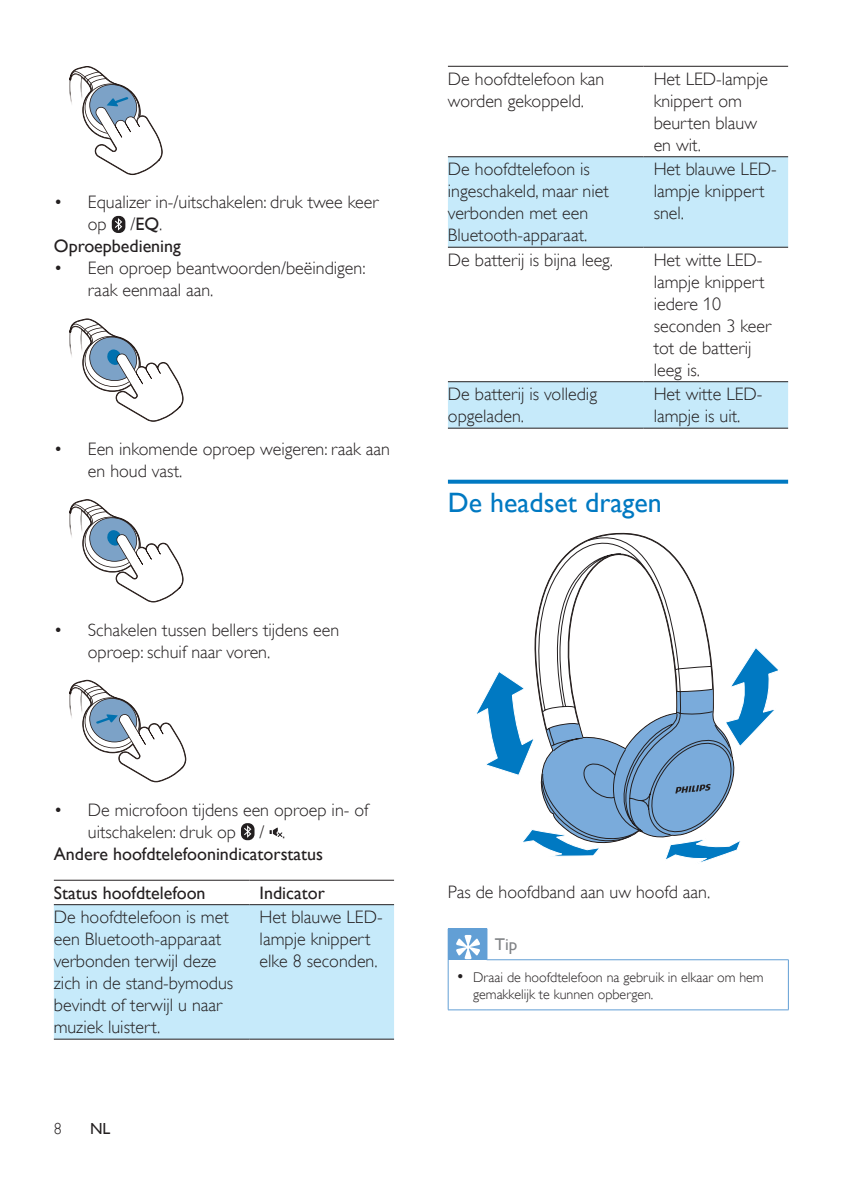
<style>
.page{position:relative;width:842px;height:1191px;background:#fff}
.page>*{position:absolute;margin:0;border:0;box-sizing:border-box;transform-origin:0 0}
.t1{font:28px "Gill Sans Alt One WGL";color:#0079c2}
.t2{font:18px/22px "Gill Sans Alt One WGL Light";color:#231f20}
.t3{font:18px/39px "Gill Sans Alt One WGL";color:#231f20}
.t4{font:17px "Gill Sans Alt One WGL";color:#808285}
.t5{font:16px "Gill Sans Alt One WGL";color:#231f20}
.t6{font:16px "Gill Sans Alt One WGL Light";color:#231f20}
.t7{font:14px/17px "Gill Sans Alt One WGL Light";color:#231f20}
.s1{font-family:"Gill Sans Alt One WGL"}
.s2{font-size:17px}
</style>
<div class="page">
<svg style="left:112px;top:216px;width:13px;height:17px"></svg>
<svg style="left:241px;top:823px;width:13px;height:17px"></svg>
<svg style="left:270px;top:827px;width:12px;height:10px"></svg>
<div style="left:54px;top:905px;width:340px;height:133px;background:#c6eafa"></div>
<hr style="left:54px;top:879px;width:195px;height:1px;background:#231f20">
<hr style="left:249px;top:879px;width:145px;height:1px;background:#231f20">
<hr style="left:54px;top:904px;width:195px;height:1px;background:#231f20">
<hr style="left:249px;top:904px;width:145px;height:1px;background:#231f20">
<hr style="left:54px;top:1038px;width:195px;height:1px;background:#231f20">
<hr style="left:249px;top:1038px;width:145px;height:1px;background:#231f20">
<svg style="left:69px;top:66px;width:94px;height:109px"></svg>
<svg style="left:69px;top:318px;width:115px;height:104px"></svg>
<svg style="left:69px;top:499px;width:115px;height:103px"></svg>
<svg style="left:69px;top:680px;width:117px;height:102px"></svg>
<svg style="left:448px;top:480px;width:340px;height:4px"></svg>
<svg style="left:448px;top:157px;width:340px;height:271px;fill:#c6eafa"></svg>
<hr style="left:448px;top:66px;width:195px;height:1px;background:#231f20">
<hr style="left:643px;top:66px;width:145px;height:1px;background:#231f20">
<hr style="left:448px;top:156px;width:195px;height:1px;background:#231f20">
<hr style="left:643px;top:156px;width:145px;height:1px;background:#231f20">
<hr style="left:448px;top:247px;width:195px;height:1px;background:#231f20">
<hr style="left:643px;top:247px;width:145px;height:1px;background:#231f20">
<hr style="left:448px;top:381px;width:195px;height:1px;background:#231f20">
<hr style="left:643px;top:381px;width:145px;height:1px;background:#231f20">
<hr style="left:448px;top:428px;width:195px;height:1px;background:#231f20">
<hr style="left:643px;top:428px;width:145px;height:1px;background:#231f20">
<div style="left:448px;top:928px;width:39px;height:31px;background:#629fd5"></div>
<hr style="left:448px;top:959px;width:1px;height:50px;background:#629fd5">
<hr style="left:788px;top:960px;width:1px;height:49px;background:#629fd5">
<hr style="left:448px;top:1009px;width:39px;height:1px;background:#629fd5">
<hr style="left:487px;top:1009px;width:302px;height:1px;background:#629fd5">
<hr style="left:487px;top:929px;width:1px;height:30px;background:#629fd5">
<hr style="left:487px;top:959px;width:302px;height:1px;background:#629fd5">
<svg style="left:456px;top:935px;width:24px;height:24px"></svg>
<svg style="left:535px;top:533px;width:175px;height:113px"></svg>
<svg style="left:476px;top:646px;width:303px;height:217px"></svg>
<p class="t2" style="left:88px;top:193px;width:292px;text-indent:-34px">• Equalizer in-/uitschakelen: druk twee keer op</p>
<p class="t2" style="left:130px;top:215px;width:34px">/<span class="s1">EQ</span>.</p>
<p class="t3" style="left:54px;top:228px;width:129px">Oproepbediening</p>
<p class="t2" style="left:88px;top:259px;width:279px;text-indent:-34px">• Een oproep beantwoorden/beëindigen: raak eenmaal aan.</p>
<p class="t2" style="left:88px;top:439px;width:304px;text-indent:-34px">• Een inkomende oproep weigeren: raak aan en houd vast.</p>
<p class="t2" style="left:88px;top:620px;width:253px;text-indent:-34px">• Schakelen tussen bellers tijdens een oproep: schuif naar voren.</p>
<p class="t2" style="left:88px;top:800px;width:282px;text-indent:-34px">• De microfoon tijdens een oproep in- of uitschakelen: druk op</p>
<p class="t2" style="left:259px;top:822px;width:27px">/ .</p>
<p class="t3" style="left:54px;top:835px;width:271px">Andere hoofdtelefoonindicatorstatus<br>Status hoofdtelefoon</p>
<p class="t3" style="left:260px;top:874px;width:67px">Indicator</p>
<p class="t2" style="left:54px;top:907px;width:181px">De hoofdtelefoon is met een Bluetooth-apparaat verbonden terwijl deze zich in de stand-bymodus bevindt of terwijl u naar muziek luistert.</p>
<p class="t2" style="left:260px;top:907px;width:125px">Het blauwe LED&shy;lampje knippert elke 8 seconden.</p>
<p class="t6" style="left:54px;top:1122px;width:9px">8</p>
<p class="t5" style="left:90px;top:1122px;width:22px">NL</p>
<p class="t2" style="left:448px;top:69px;width:158px">De hoofdtelefoon kan worden gekoppeld.</p>
<p class="t2" style="left:654px;top:69px;width:116px">Het LED-lampje knippert om beurten blauw en wit.</p>
<p class="t2" style="left:448px;top:159px;width:162px">De hoofdtelefoon is ingeschakeld, maar niet verbonden met een<br>Bluetooth-apparaat.</p>
<p class="t2" style="left:654px;top:159px;width:125px">Het blauwe LED&shy;lampje knippert snel.</p>
<p class="t2" style="left:448px;top:250px;width:167px">De batterij is bijna leeg.</p>
<p class="t2" style="left:654px;top:250px;width:119px">Het witte LED&shy;lampje knippert iedere 10 seconden 3 keer tot de batterij leeg is.</p>
<p class="t2" style="left:448px;top:384px;width:151px">De batterij is volledig opgeladen.</p>
<p class="t2" style="left:654px;top:384px;width:110px">Het witte LED&shy;lampje is uit.</p>
<h1 class="t1" style="left:448px;top:491px;width:215px">De headset dragen</h1>
<p class="t2" style="left:448px;top:882px;width:264px">Pas de hoofdband aan uw hoofd aan.</p>
<p class="t4" style="left:495px;top:937px;width:24px">Tip</p>
<p class="t7" style="left:473px;top:969px;width:292px;text-indent:-17px"><span class="s2">•</span> Draai de hoofdtelefoon na gebruik in elkaar om hem gemakkelijk te kunnen opbergen.</p>
</div>
